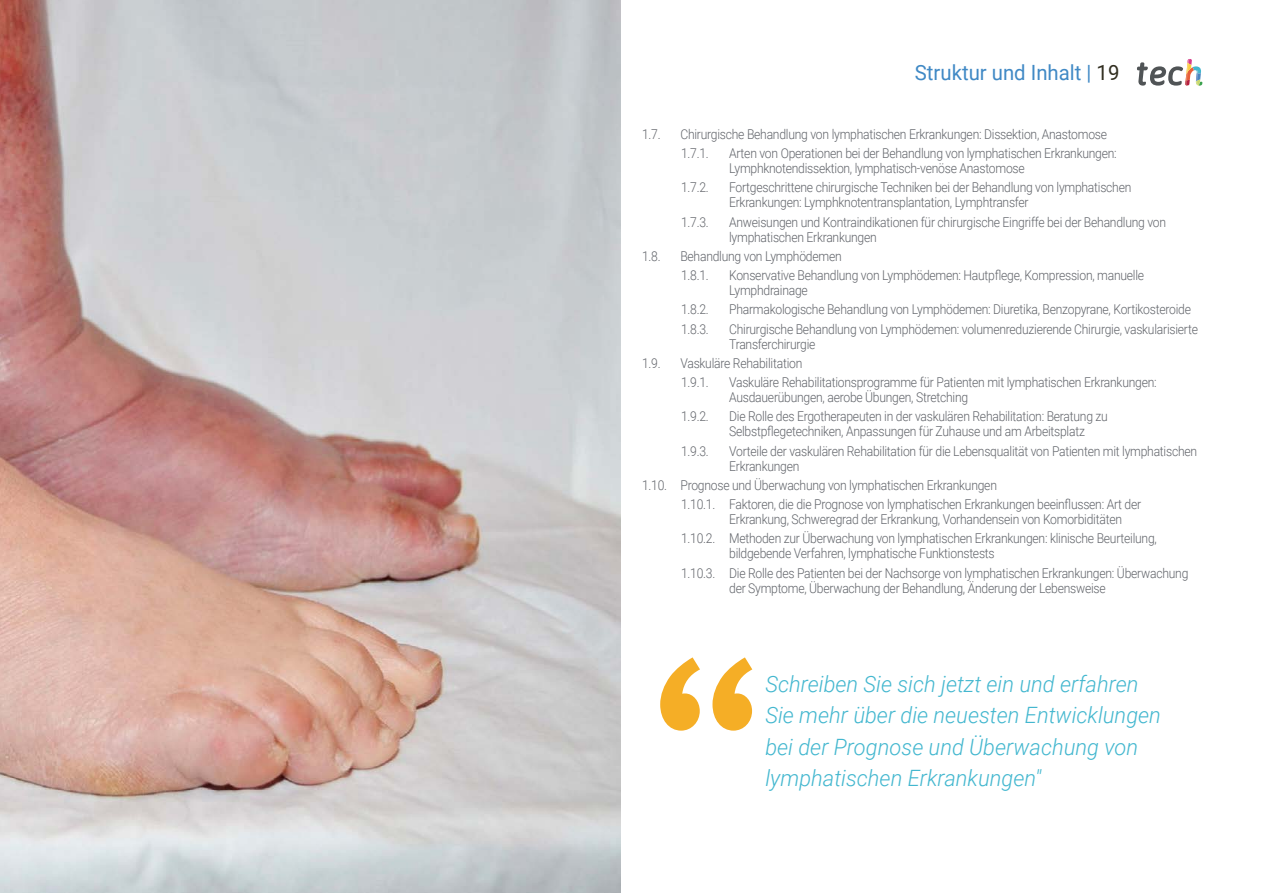
<style>
.page{position:relative;width:1263px;height:893px;background:#fff}
.page>*{position:absolute;margin:0;border:0;box-sizing:border-box;transform-origin:0 0}
.t1{font:italic 300 22.5px/31.5px "Roboto";color:#43b7cf}
.t2{font:21px "Roboto";color:#4089c5}
.t3{font:300 13.5px/15px "Roboto";letter-spacing:-.02em;color:#61646a;scale:.9 1}
.s1{color:#312e20}
</style>
<div class="page">
<svg style="left:1137px;top:59px;width:65px;height:27px"></svg>
<svg style="left:660px;top:657px;width:92px;height:74px"></svg>
<img style="left:0;top:0;width:621px;height:893px">
<h2 class="t2" style="left:915px;top:57px;width:206px">Struktur und Inhalt | <span class="s1">19</span></h2>
<p class="t3" style="left:642px;top:126px;width:22px">1.7.</p>
<p class="t3" style="left:680px;top:124px;width:476px;line-height:19.2px">Chirurgische Behandlung von lymphatischen Erkrankungen: Dissektion, Anastomose<br>1.7.1.</p>
<p class="t3" style="left:729px;top:145px;width:432px">Arten von Operationen bei der Behandlung von lymphatischen Erkrankungen:<br>Lymphknotendissektion, lymphatisch-venöse Anastomose</p>
<p class="t3" style="left:681px;top:179px;width:32px">1.7.2.</p>
<p class="t3" style="left:729px;top:179px;width:448px">Fortgeschrittene chirurgische Techniken bei der Behandlung von lymphatischen<br>Erkrankungen: Lymphknotentransplantation, Lymphtransfer</p>
<p class="t3" style="left:681px;top:214px;width:32px">1.7.3.</p>
<p class="t3" style="left:729px;top:214px;width:487px">Anweisungen und Kontraindikationen für chirurgische Eingriffe bei der Behandlung von lymphatischen Erkrankungen</p>
<p class="t3" style="left:642px;top:248px;width:22px">1.8.</p>
<p class="t3" style="left:680px;top:246px;width:181px;line-height:19.2px">Behandlung von Lymphödemen<br>1.8.1.</p>
<p class="t3" style="left:729px;top:267px;width:463px">Konservative Behandlung von Lymphödemen: Hautpflege, Kompression, manuelle<br>Lymphdrainage</p>
<p class="t3" style="left:681px;top:301px;width:32px">1.8.2.</p>
<p class="t3" style="left:729px;top:301px;width:515px">Pharmakologische Behandlung von Lymphödemen: Diuretika, Benzopyrane, Kortikosteroide</p>
<p class="t3" style="left:681px;top:321px;width:32px">1.8.3.</p>
<p class="t3" style="left:729px;top:321px;width:522px">Chirurgische Behandlung von Lymphödemen: volumenreduzierende Chirurgie, vaskularisierte<br>Transferchirurgie</p>
<p class="t3" style="left:642px;top:355px;width:22px">1.9.</p>
<p class="t3" style="left:680px;top:353px;width:137px;line-height:19.2px">Vaskuläre Rehabilitation<br>1.9.1.</p>
<p class="t3" style="left:729px;top:374px;width:477px">Vaskuläre Rehabilitationsprogramme für Patienten mit lymphatischen Erkrankungen:<br>Ausdauerübungen, aerobe Übungen, Stretching</p>
<p class="t3" style="left:681px;top:408px;width:32px">1.9.2.</p>
<p class="t3" style="left:729px;top:408px;width:422px">Die Rolle des Ergotherapeuten in der vaskulären Rehabilitation: Beratung zu<br>Selbstpflegetechniken, Anpassungen für Zuhause und am Arbeitsplatz</p>
<p class="t3" style="left:681px;top:443px;width:32px">1.9.3.</p>
<p class="t3" style="left:729px;top:443px;width:521px">Vorteile der vaskulären Rehabilitation für die Lebensqualität von Patienten mit lymphatischen<br>Erkrankungen</p>
<p class="t3" style="left:681px;top:475px;width:513px;line-height:19.2px;text-indent:-39px">1.10. Prognose und Überwachung von lymphatischen Erkrankungen<br>1.10.1. Faktoren, die die Prognose von lymphatischen Erkrankungen beeinflussen: Art der</p>
<p class="t3" style="left:681px;top:509px;width:530px;line-height:19.2px;text-indent:48px">Erkrankung, Schweregrad der Erkrankung, Vorhandensein von Komorbiditäten<br>1.10.2. Methoden zur Überwachung von lymphatischen Erkrankungen: klinische Beurteilung,</p>
<p class="t3" style="left:681px;top:543px;width:565px;line-height:19.2px;text-indent:48px">bildgebende Verfahren, lymphatische Funktionstests<br>1.10.3. Die Rolle des Patienten bei der Nachsorge von lymphatischen Erkrankungen: Überwachung</p>
<p class="t3" style="left:729px;top:580px;width:420px">der Symptome, Überwachung der Behandlung, Änderung der Lebensweise</p>
<h1 class="t1" style="left:765px;top:667px;width:397px">Schreiben Sie sich jetzt ein und erfahren Sie mehr über die neuesten Entwicklungen bei der Prognose und Überwachung von lymphatischen Erkrankungen"</h1>
</div>
